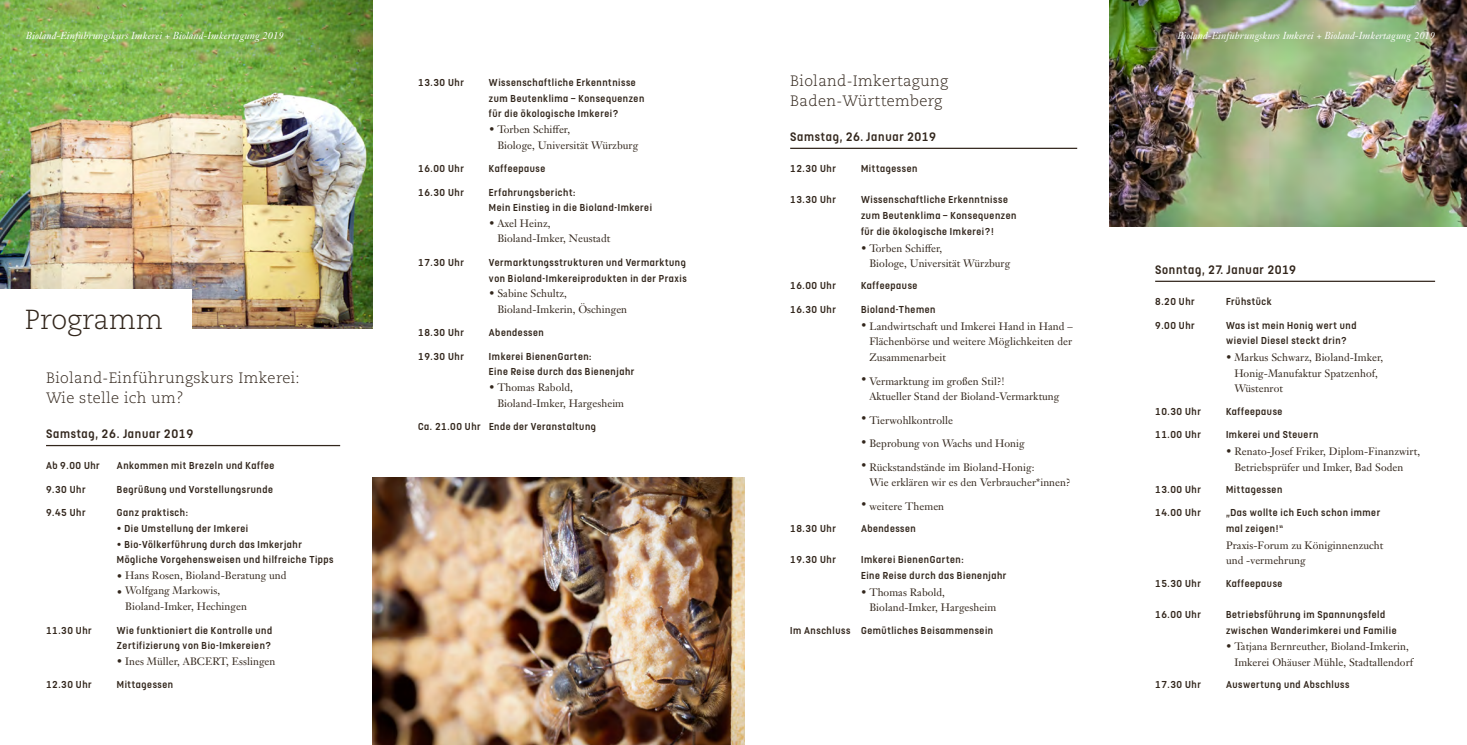
<style>
.page{position:relative;width:1467px;height:745px;background:#fff}
.page>*{position:absolute;margin:0;border:0;box-sizing:border-box;transform-origin:0 0}
.t1{font:300 27.5px "Caecilia LT Pro 45";color:#32261c}
.t2{font:300 15px/19.8px "Caecilia LT Pro 45";letter-spacing:.02em;color:#32261c}
.t3{font:500 13.75px "FS Dillon";letter-spacing:.05em;color:#32261c}
.t4{font:500 11.25px/15.6px "FS Dillon";letter-spacing:.05em;color:#32261c}
.t5{font:10.62px/15.6px "Janson Text LT Pro";letter-spacing:.005em;color:#32261c}
.t6{font:italic 10px "Janson Text";letter-spacing:.01em;color:#fff}
</style>
<div class="page">
<img style="left:0;top:0;width:372px;height:328px">
<div style="left:0;top:289px;width:191px;height:63px;background:#fff"></div>
<hr style="left:1155px;top:280px;width:280px;height:2px;background:#32261c">
<hr style="left:790px;top:148px;width:287px;height:1px;background:#32261c">
<hr style="left:46px;top:444px;width:294px;height:2px;background:#32261c">
<img style="left:1109px;top:0;width:358px;height:227px">
<img style="left:372px;top:477px;width:372px;height:267px">
<p class="t6" style="left:26px;top:29px;width:259px">Bioland-Einführungskurs Imkerei + Bioland-Imkertagung 2019</p>
<h1 class="t1" style="left:25px;top:301px;width:140px">Programm</h1>
<h2 class="t2" style="left:46px;top:368px;width:255px">Bioland-Einführungskurs Imkerei:<br>Wie stelle ich um?</h2>
<p class="t3" style="left:46px;top:424px;width:149px">Samstag, 26. Januar 2019</p>
<p class="t4" style="left:46px;top:457px;width:55px">Ab 9.00 Uhr</p>
<p class="t4" style="left:117px;top:457px;width:159px">Ankommen mit Brezeln und Kaffee</p>
<p class="t4" style="left:46px;top:480px;width:41px">9.30 Uhr</p>
<p class="t4" style="left:117px;top:480px;width:158px">Begrüßung und Vorstellungsrunde</p>
<p class="t4" style="left:46px;top:503px;width:41px">9.45 Uhr</p>
<p class="t4" style="left:117px;top:503px;width:73px">Ganz praktisch:</p>
<p class="t4" style="left:117px;top:519px;width:133px">• Die Umstellung der Imkerei</p>
<p class="t4" style="left:117px;top:535px;width:218px">• Bio-Völkerführung durch das Imkerjahr<br>Mögliche Vorgehensweisen und hilfreiche Tipps</p>
<p class="t5" style="left:117px;top:567px;width:171px">• Hans Rosen, Bioland-Beratung und</p>
<p class="t5" style="left:125px;top:582px;width:123px;text-indent:-8px">• Wolfgang Markowis,<br>Bioland-Imker, Hechingen</p>
<p class="t4" style="left:46px;top:621px;width:47px">11.30 Uhr</p>
<p class="t4" style="left:117px;top:621px;width:157px">Wie funktioniert die Kontrolle und<br>Zertifizierung von Bio-Imkereien?</p>
<p class="t5" style="left:117px;top:653px;width:160px">• Ines Müller, ABCERT, Esslingen</p>
<p class="t4" style="left:46px;top:675px;width:47px">12.30 Uhr</p>
<p class="t4" style="left:117px;top:675px;width:58px">Mittagessen</p>
<p class="t4" style="left:418px;top:74px;width:47px">13.30 Uhr</p>
<p class="t4" style="left:489px;top:74px;width:157px">Wissenschaftliche Erkenntnisse zum Beutenklima – Konsequenzen für die ökologische Imkerei?</p>
<p class="t5" style="left:497px;top:121px;width:142px;text-indent:-8px">• Torben Schiffer,<br>Biologe, Universität Würzburg</p>
<p class="t4" style="left:418px;top:160px;width:47px">16.00 Uhr</p>
<p class="t4" style="left:489px;top:160px;width:58px">Kaffeepause</p>
<p class="t4" style="left:418px;top:183px;width:47px">16.30 Uhr</p>
<p class="t4" style="left:489px;top:183px;width:165px">Erfahrungsbericht:<br>Mein Einstieg in die Bioland-Imkerei</p>
<p class="t5" style="left:497px;top:215px;width:114px;text-indent:-8px">• Axel Heinz,<br>Bioland-Imker, Neustadt</p>
<p class="t4" style="left:418px;top:253px;width:47px">17.30 Uhr</p>
<p class="t4" style="left:489px;top:253px;width:199px">Vermarktungsstrukturen und Vermarktung von Bioland-Imkereiprodukten in der Praxis</p>
<p class="t5" style="left:497px;top:285px;width:131px;text-indent:-8px">• Sabine Schultz,<br>Bioland-Imkerin, Öschingen</p>
<p class="t4" style="left:418px;top:324px;width:47px">18.30 Uhr</p>
<p class="t4" style="left:489px;top:324px;width:56px">Abendessen</p>
<p class="t4" style="left:418px;top:347px;width:47px">19.30 Uhr</p>
<p class="t4" style="left:489px;top:347px;width:147px">Imkerei BienenGarten:<br>Eine Reise durch das Bienenjahr</p>
<p class="t5" style="left:497px;top:379px;width:128px;text-indent:-8px">• Thomas Rabold,<br>Bioland-Imker, Hargesheim</p>
<p class="t4" style="left:418px;top:417px;width:179px">Ca. 21.00 Uhr Ende der Veranstaltung</p>
<h2 class="t2" style="left:790px;top:71px;width:160px">Bioland-Imkertagung<br>Baden-Württemberg</h2>
<p class="t3" style="left:790px;top:127px;width:147px">Samstag, 26. Januar 2019</p>
<p class="t4" style="left:790px;top:160px;width:47px">12.30 Uhr</p>
<p class="t4" style="left:861px;top:160px;width:58px">Mittagessen</p>
<p class="t4" style="left:790px;top:191px;width:47px">13.30 Uhr</p>
<p class="t4" style="left:861px;top:191px;width:157px">Wissenschaftliche Erkenntnisse zum Beutenklima – Konsequenzen für die ökologische Imkerei?!</p>
<p class="t5" style="left:869px;top:240px;width:142px;text-indent:-8px">• Torben Schiffer,<br>Biologe, Universität Würzburg</p>
<p class="t4" style="left:790px;top:277px;width:47px">16.00 Uhr</p>
<p class="t4" style="left:861px;top:277px;width:58px">Kaffeepause</p>
<p class="t4" style="left:790px;top:300px;width:47px">16.30 Uhr</p>
<p class="t4" style="left:861px;top:300px;width:76px">Bioland-Themen</p>
<p class="t5" style="left:869px;top:318px;width:205px;text-align:justify;text-indent:-8px">• Landwirtschaft und Imkerei Hand in Hand – Flächenbörse und weitere Möglichkeiten der Zusammenarbeit</p>
<p class="t5" style="left:869px;top:373px;width:192px;text-indent:-8px">• Vermarktung im großen Stil?!<br>Aktueller Stand der Bioland-Vermarktung</p>
<p class="t5" style="left:861px;top:412px;width:93px">• Tierwohlkontrolle</p>
<p class="t5" style="left:861px;top:435px;width:165px">• Beprobung von Wachs und Honig</p>
<p class="t5" style="left:869px;top:459px;width:203px;text-indent:-8px">• Rückstandstände im Bioland-Honig:<br>Wie erklären wir es den Verbraucher*innen?</p>
<p class="t5" style="left:861px;top:498px;width:85px">• weitere Themen</p>
<p class="t4" style="left:790px;top:519px;width:47px">18.30 Uhr</p>
<p class="t4" style="left:861px;top:519px;width:56px">Abendessen</p>
<p class="t4" style="left:790px;top:550px;width:47px">19.30 Uhr</p>
<p class="t4" style="left:861px;top:550px;width:147px">Imkerei BienenGarten:<br>Eine Reise durch das Bienenjahr</p>
<p class="t5" style="left:869px;top:583px;width:128px;text-indent:-8px">• Thomas Rabold,<br>Bioland-Imker, Hargesheim</p>
<p class="t4" style="left:790px;top:621px;width:205px">Im Anschluss Gemütliches Beisammensein</p>
<p class="t6" style="left:1177px;top:29px;width:259px">Bioland-Einführungskurs Imkerei + Bioland-Imkertagung 2019</p>
<p class="t3" style="left:1155px;top:260px;width:143px">Sonntag, 27. Januar 2019</p>
<p class="t4" style="left:1155px;top:292px;width:41px">8.20 Uhr</p>
<p class="t4" style="left:1226px;top:292px;width:47px">Frühstück</p>
<p class="t4" style="left:1155px;top:316px;width:41px">9.00 Uhr</p>
<p class="t4" style="left:1226px;top:316px;width:132px">Was ist mein Honig wert und wieviel Diesel steckt drin?</p>
<p class="t5" style="left:1234px;top:349px;width:151px;text-indent:-8px">• Markus Schwarz, Bioland-Imker,<br>Honig-Manufaktur Spatzenhof,<br>Wüstenrot</p>
<p class="t4" style="left:1155px;top:402px;width:47px">10.30 Uhr</p>
<p class="t4" style="left:1226px;top:402px;width:58px">Kaffeepause</p>
<p class="t4" style="left:1155px;top:425px;width:47px">11.00 Uhr</p>
<p class="t4" style="left:1226px;top:425px;width:94px">Imkerei und Steuern</p>
<p class="t5" style="left:1234px;top:443px;width:187px;text-indent:-8px">• Renato-Josef Friker, Diplom-Finanzwirt,<br>Betriebsprüfer und Imker, Bad Soden</p>
<p class="t4" style="left:1155px;top:480px;width:47px">13.00 Uhr</p>
<p class="t4" style="left:1226px;top:480px;width:58px">Mittagessen</p>
<p class="t4" style="left:1155px;top:503px;width:47px">14.00 Uhr</p>
<p class="t4" style="left:1226px;top:503px;width:156px">„Das wollte ich Euch schon immer mal zeigen!“</p>
<p class="t5" style="left:1226px;top:537px;width:159px">Praxis-Forum zu Königinnenzucht und -vermehrung</p>
<p class="t4" style="left:1155px;top:574px;width:47px">15.30 Uhr</p>
<p class="t4" style="left:1226px;top:574px;width:58px">Kaffeepause</p>
<p class="t4" style="left:1155px;top:605px;width:47px">16.00 Uhr</p>
<p class="t4" style="left:1226px;top:605px;width:172px">Betriebsführung im Spannungsfeld zwischen Wanderimkerei und Familie</p>
<p class="t5" style="left:1234px;top:638px;width:180px;text-indent:-8px">• Tatjana Bernreuther, Bioland-Imkerin,<br>Imkerei Ohäuser Mühle, Stadtallendorf</p>
<p class="t4" style="left:1155px;top:675px;width:47px">17.30 Uhr</p>
<p class="t4" style="left:1226px;top:675px;width:125px">Auswertung und Abschluss</p>
</div>
